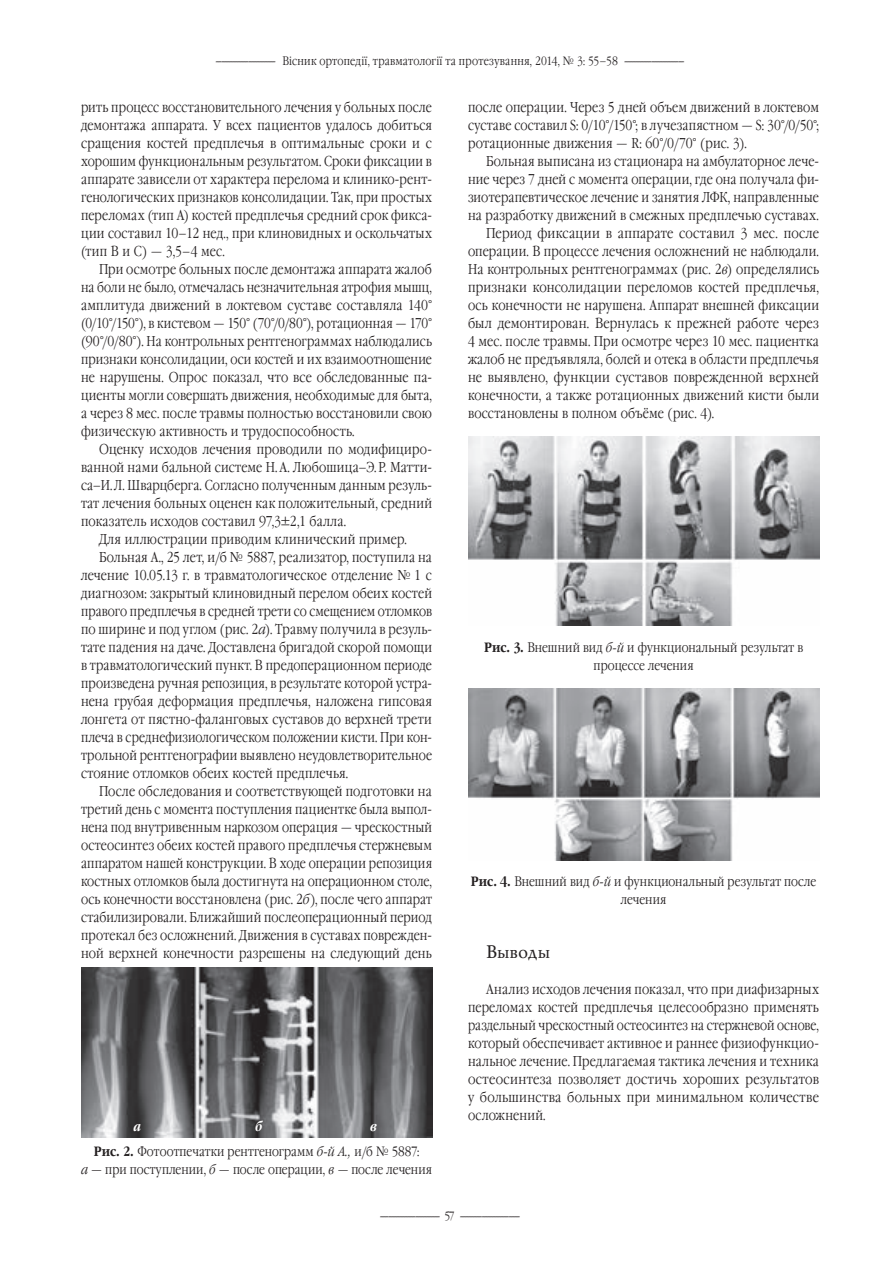
<style>
.page{position:relative;width:893px;height:1263px;background:#fff}
.page>*{position:absolute;margin:0;border:0;box-sizing:border-box;transform-origin:0 0}
.t1{font:18px "Mysl C";color:#231f20}
.t2{font:14.25px/18px "Garamond Narrow Light ITC";letter-spacing:.015em;color:#231f20;text-align:justify}
.t3{font:13.5px/18px "Garamond Narrow Light ITC";letter-spacing:.01em;color:#231f20;text-align:center}
.t4{font:italic 13.5px "Garamond Narrow Bold ITC";color:#fff}
.t5{font:12px "Garamond Narrow Light ITC";letter-spacing:.025em;color:#231f20}
.s1{font-style:italic}
.s2{font-family:"Garamond Narrow Bold ITC"}
</style>
<div class="page">
<img style="left:81px;top:967px;width:351px;height:170px">
<img style="left:468px;top:437px;width:351px;height:188px">
<img style="left:468px;top:688px;width:351px;height:173px">
<p class="t5" style="left:216px;top:56px;width:470px">---------------------- Вісник ортопедії, травматології та протезування, 2014, № 3: 55–58 ----------------------</p>
<p class="t2" style="left:81px;top:100px;width:353px">рить процесс восстановительного лечения у больных после демонтажа аппарата. У всех пациентов удалось добиться сращения костей предплечья в оптимальные сроки и с хорошим функциональным результатом. Сроки фиксации в аппарате зависели от характера перелома и клинико-рент&shy;генологических признаков консолидации. Так, при простых переломах (тип А) костей предплечья средний срок фикса&shy;ции составил 10–12 нед., при клиновидных и оскольчатых (тип В и С) — 3,5–4 мес.</p>
<p class="t2" style="left:81px;top:262px;width:353px;text-indent:18px">При осмотре больных после демонтажа аппарата жалоб на боли не было, отмечалась незначительная атрофия мышц, амплитуда движений в локтевом суставе составляла 140° (0/10°/150°), в кистевом — 150° (70°/0/80°), ротационная — 170° (90°/0/80°). На контрольных рентгенограммах наблюдались признаки консолидации, оси костей и их взаимоотношение не нарушены. Опрос показал, что все обследованные па&shy;циенты могли совершать движения, необходимые для быта, а через 8 мес. после травмы полностью восстановили свою физическую активность и трудоспособность.</p>
<p class="t2" style="left:99px;top:442px;width:334px">Оценку исходов лечения проводили по модифициро-</p>
<p class="t2" style="left:81px;top:460px;width:352px">ванной нами бальной системе Н. А. Любошица–Э. Р. Матти-</p>
<p class="t2" style="left:81px;top:478px;width:352px">са–И. Л. Шварцберга. Согласно полученным данным резуль-</p>
<p class="t2" style="left:81px;top:496px;width:352px">тат лечения больных оценен как положительный, средний</p>
<p class="t2" style="left:81px;top:514px;width:266px">показатель исходов составил 97,3±2,1 балла.</p>
<p class="t2" style="left:99px;top:532px;width:309px">Для иллюстрации приводим клинический пример.</p>
<p class="t2" style="left:99px;top:550px;width:334px">Больная А., 25 лет, и/б № 5887, реализатор, поступила на</p>
<p class="t2" style="left:81px;top:568px;width:352px">лечение 10.05.13 г. в травматологическое отделение № 1 с</p>
<p class="t2" style="left:81px;top:586px;width:352px">диагнозом: закрытый клиновидный перелом обеих костей</p>
<p class="t2" style="left:81px;top:604px;width:352px">правого предплечья в средней трети со смещением отломков</p>
<p class="t2" style="left:81px;top:622px;width:353px">по ширине и под углом (рис. 2<span class="s1">а</span>). Травму получила в резуль-</p>
<p class="t2" style="left:81px;top:640px;width:353px">тате падения на даче. Доставлена бригадой скорой помощи</p>
<p class="t2" style="left:81px;top:658px;width:352px">в травматологический пункт. В предоперационном периоде</p>
<p class="t2" style="left:81px;top:676px;width:352px">произведена ручная репозиция, в результате которой устра-</p>
<p class="t2" style="left:81px;top:694px;width:352px">нена грубая деформация предплечья, наложена гипсовая</p>
<p class="t2" style="left:81px;top:712px;width:352px">лонгета от пястно-фаланговых суставов до верхней трети</p>
<p class="t2" style="left:81px;top:730px;width:352px">плеча в среднефизиологическом положении кисти. При кон-</p>
<p class="t2" style="left:81px;top:748px;width:353px">трольной рентгенографии выявлено неудовлетворительное</p>
<p class="t2" style="left:81px;top:766px;width:269px">стояние отломков обеих костей предплечья.</p>
<p class="t2" style="left:99px;top:784px;width:334px">После обследования и соответствующей подготовки на</p>
<p class="t2" style="left:81px;top:802px;width:352px">третий день с момента поступления пациентке была выпол-</p>
<p class="t2" style="left:81px;top:820px;width:353px">нена под внутривенным наркозом операция — чрескостный</p>
<p class="t2" style="left:81px;top:838px;width:352px">остеосинтез обеих костей правого предплечья стержневым</p>
<p class="t2" style="left:81px;top:856px;width:353px">аппаратом нашей конструкции. В ходе операции репозиция</p>
<p class="t2" style="left:81px;top:874px;width:353px">костных отломков была достигнута на операционном столе,</p>
<p class="t2" style="left:81px;top:892px;width:352px">ось конечности восстановлена (рис. 2<span class="s1">б</span>), после чего аппарат</p>
<p class="t2" style="left:81px;top:910px;width:352px">стабилизировали. Ближайший послеоперационный период</p>
<p class="t2" style="left:81px;top:928px;width:353px">протекал без осложнений. Движения в суставах поврежден-</p>
<p class="t2" style="left:81px;top:946px;width:352px">ной верхней конечности разрешены на следующий день</p>
<p class="t4" style="left:133px;top:1120px;width:9px">a</p>
<p class="t4" style="left:255px;top:1120px;width:9px">б</p>
<p class="t4" style="left:370px;top:1120px;width:8px">в</p>
<p class="t3" style="left:81px;top:1144px;width:352px"><span class="s2">Рис. 2.</span> Фотоотпечатки рентгенограмм <span class="s1">б-й А.,</span> и/б № 5887:<br><span class="s1">а</span> — при поступлении, <span class="s1">б</span> — после операции, <span class="s1">в —</span> после лечения</p>
<p class="t2" style="left:468px;top:100px;width:352px">после операции. Через 5 дней объем движений в локтевом суставе составил S: 0/10°/150°; в лучезапястном — S: 30°/0/50°; ротационные движения — R: 60°/0/70° (рис. 3).</p>
<p class="t2" style="left:486px;top:154px;width:334px">Больная выписана из стационара на амбулаторное лече-</p>
<p class="t2" style="left:468px;top:172px;width:353px">ние через 7 дней с момента операции, где она получала фи-</p>
<p class="t2" style="left:468px;top:190px;width:352px">зиотерапевтическое лечение и занятия ЛФК, направленные</p>
<p class="t2" style="left:468px;top:208px;width:352px">на разработку движений в смежных предплечью суставах.</p>
<p class="t2" style="left:486px;top:226px;width:334px">Период фиксации в аппарате составил 3 мес. после</p>
<p class="t2" style="left:468px;top:244px;width:352px">операции. В процессе лечения осложнений не наблюдали.</p>
<p class="t2" style="left:468px;top:262px;width:353px">На контрольных рентгенограммах (рис. 2<span class="s1">в</span>) определялись</p>
<p class="t2" style="left:468px;top:280px;width:352px">признаки консолидации переломов костей предплечья,</p>
<p class="t2" style="left:468px;top:298px;width:352px">ось конечности не нарушена. Аппарат внешней фиксации</p>
<p class="t2" style="left:468px;top:316px;width:352px">был демонтирован. Вернулась к прежней работе через</p>
<p class="t2" style="left:468px;top:334px;width:352px">4 мес. после травмы. При осмотре через 10 мес. пациентка</p>
<p class="t2" style="left:468px;top:352px;width:352px">жалоб не предъявляла, болей и отека в области предплечья</p>
<p class="t2" style="left:468px;top:370px;width:352px">не выявлено, функции суставов поврежденной верхней</p>
<p class="t2" style="left:468px;top:388px;width:352px">конечности, а также ротационных движений кисти были</p>
<p class="t2" style="left:468px;top:406px;width:248px">восстановлены в полном объёме (рис. 4).</p>
<p class="t3" style="left:484px;top:640px;width:321px"><span class="s2">Рис. 3.</span> Внешний вид <span class="s1">б-й</span> и функциональный результат в процессе лечения</p>
<p class="t3" style="left:471px;top:874px;width:347px"><span class="s2">Рис. 4.</span> Внешний вид <span class="s1">б-й</span> и функциональный результат после лечения</p>
<p class="t1" style="left:486px;top:945px;width:66px">Выводы</p>
<p class="t2" style="left:468px;top:982px;width:353px;text-indent:18px">Анализ исходов лечения показал, что при диафизарных переломах костей предплечья целесообразно применять раздельный чрескостный остеосинтез на стержневой основе, который обеспечивает активное и раннее физиофункцио&shy;нальное лечение. Предлагаемая тактика лечения и техника остеосинтеза позволяет достичь хороших результатов у большинства больных при минимальном количестве осложнений.</p>
<p class="t5" style="left:380px;top:1211px;width:142px">---------------------- 57 ----------------------</p>
</div>
